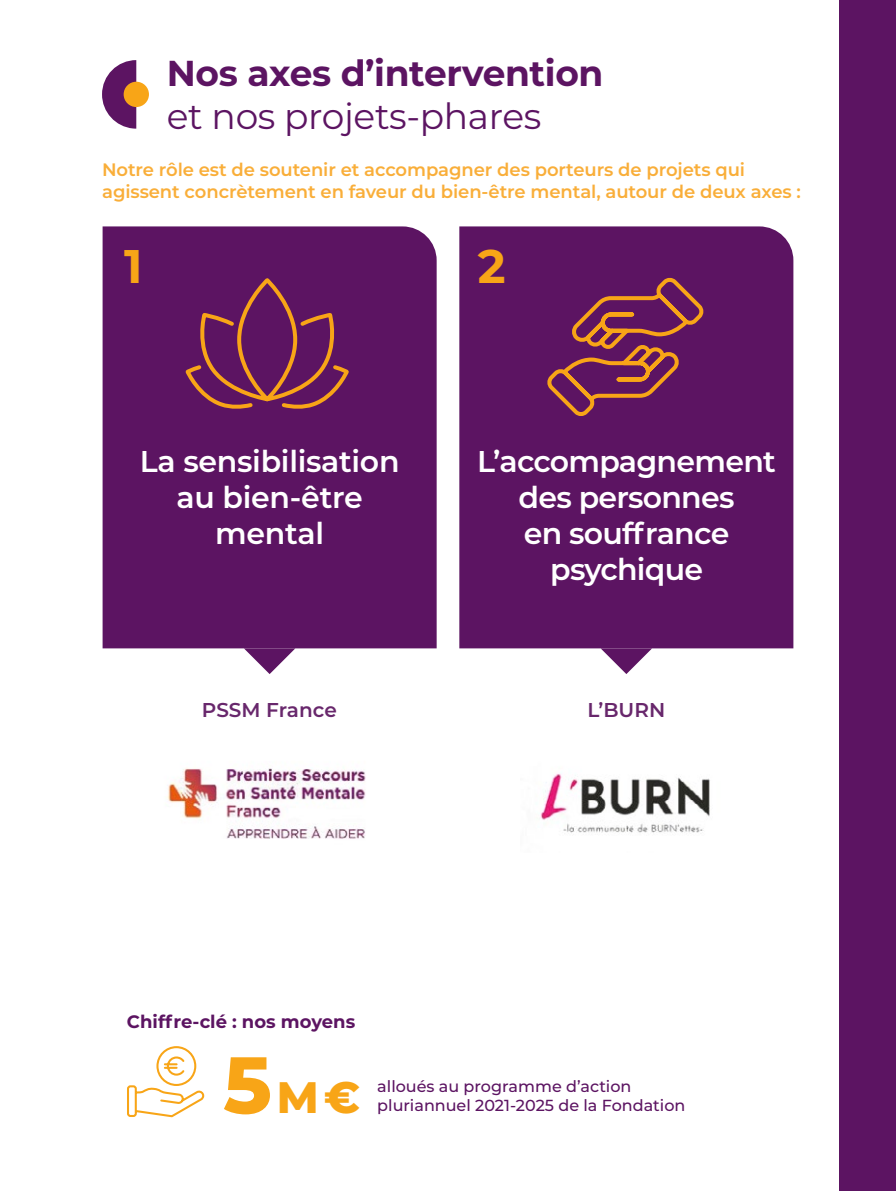
<style>
.page{position:relative;width:896px;height:1191px;background:#fff}
.page>*{position:absolute;margin:0;border:0;box-sizing:border-box;transform-origin:0 0}
.t1{font:700 47px "Montserrat";color:#f8a517}
.t2{font:800 44px "Montserrat";color:#f8a517}
.t3{font:700 36px "Montserrat";letter-spacing:-.01em;color:#5c1462}
.t4{font:36px "Montserrat";letter-spacing:-.01em;color:#5c1462}
.t5{font:600 30px/36px "Montserrat";letter-spacing:-.025em;color:#fff;text-align:center}
.t6{font:600 20px "Montserrat";color:#68276c}
.t7{font:600 18px/22px "Montserrat";letter-spacing:-.005em;color:#f9ae39}
.t8{font:700 18px "Montserrat";color:#5c1462}
.t9{font:500 16px "Montserrat";color:#5c1462}
.s1{font-size:80px}
</style>
<div class="page">
<div style="left:839px;top:0;width:57px;height:1191px;background:#5c1462"></div>
<svg style="left:127px;top:1046px;width:78px;height:72px"></svg>
<svg style="left:102px;top:60px;width:34px;height:69px"></svg>
<div style="left:124px;top:82px;width:25px;height:25px;background:#f8a517;border-radius:50%"></div>
<img style="left:167px;top:768px;width:199px;height:71px">
<img style="left:540px;top:773px;width:170px;height:60px">
<div style="left:459px;top:226px;width:334px;height:422px;background:#5c1462"></div>
<div style="left:103px;top:226px;width:334px;height:422px;background:#5c1462"></div>
<svg style="left:600px;top:648px;width:52px;height:26px"></svg>
<svg style="left:244px;top:648px;width:51px;height:26px"></svg>
<svg style="left:184px;top:280px;width:167px;height:133px;background:#712757"></svg>
<svg style="left:543px;top:273px;width:165px;height:147px;background:#732a56"></svg>
<h3 class="t3" style="left:167px;top:47px;width:438px">Nos axes d’intervention</h3>
<h3 class="t4" style="left:167px;top:92px;width:376px">et nos projets-phares</h3>
<p class="t7" style="left:102px;top:158px;width:700px">Notre rôle est de soutenir et accompagner des porteurs de projets qui agissent concrètement en faveur du bien-être mental, autour de deux axes :</p>
<h1 class="t1" style="left:124px;top:232px;width:20px">1</h1>
<h1 class="t1" style="left:478px;top:232px;width:29px">2</h1>
<h3 class="t5" style="left:140px;top:442px;width:261px">La sensibilisation au bien-être mental</h3>
<h3 class="t5" style="left:477px;top:442px;width:300px">L’accompagnement des personnes<br>en souffrance psychique</h3>
<p class="t6" style="left:202px;top:695px;width:136px">PSSM France</p>
<p class="t6" style="left:587px;top:695px;width:79px">L’BURN</p>
<p class="t8" style="left:127px;top:1008px;width:230px">Chiffre-clé : nos moyens</p>
<h2 class="t2" style="left:223px;top:1065px;width:138px"><span class="s1">5</span>M€</h2>
<p class="t9" style="left:377px;top:1075px;width:256px">alloués au programme d’action</p>
<p class="t9" style="left:377px;top:1094px;width:310px">pluriannuel 2021-2025 de la Fondation</p>
</div>
